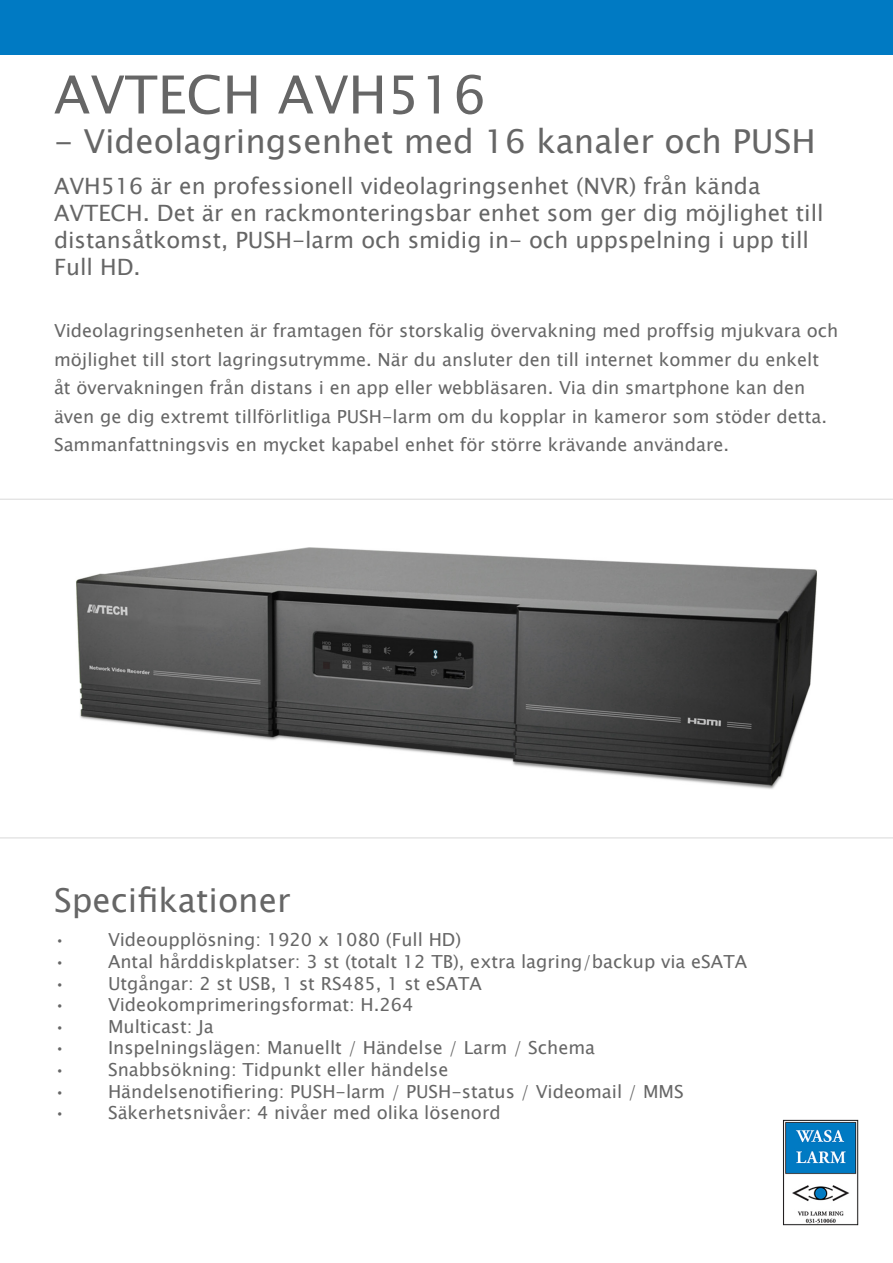
<style>
.page{position:relative;width:893px;height:1263px;background:#fff}
.page>*{position:absolute;margin:0;border:0;box-sizing:border-box;transform-origin:0 0}
.t1{font:52.5px "Lucida Sans Unicode";color:#666}
.t2{font:33px "Lucida Sans Unicode";color:#666}
.Ingress{font:22.5px/27px "Lucida Sans Unicode";color:#666}
.Text{font:18px/28.5px "Lucida Sans Unicode";color:#666}
</style>
<div class="page">
<img style="left:783px;top:1119px;width:76px;height:106px">
<div style="left:0;top:0;width:893px;height:54px;background:#007ac3"></div>
<hr style="left:0;top:837px;width:893px;height:1px;background:#d9d9d9">
<hr style="left:0;top:499px;width:893px;height:1px;background:#d9d9d9">
<img style="left:76px;top:547px;width:741px;height:242px">
<h1 class="t1" style="left:54px;top:53px;width:434px">AVTECH AVH516</h1>
<h2 class="t2" style="left:54px;top:115px;width:763px">- Videolagringsenhet med 16 kanaler och PUSH</h2>
<p class="Ingress" style="left:54px;top:173px;width:771px">AVH516 är en professionell videolagringsenhet (NVR) från kända AVTECH. Det är en rackmonteringsbar enhet som ger dig möjlighet till distansåtkomst, PUSH-larm och smidig in- och uppspelning i upp till Full HD.</p>
<p class="Text" style="left:54px;top:316px;width:786px">Videolagringsenheten är framtagen för storskalig övervakning med proffsig mjukvara och möjlighet till stort lagringsutrymme. När du ansluter den till internet kommer du enkelt åt övervakningen från distans i en app eller webbläsaren. Via din smartphone kan den även ge dig extremt tillförlitliga PUSH-larm om du kopplar in kameror som stöder detta.<br>Sammanfattningsvis en mycket kapabel enhet för större krävande användare.</p>
<h2 class="t2" style="left:54px;top:874px;width:238px">Specifikationer</h2>
<p class="Text" style="left:54px;top:926px;width:409px">• Videoupplösning: 1920 x 1080 (Full HD)</p>
<p class="Text" style="left:54px;top:947px;width:695px">• Antal hårddiskplatser: 3 st (totalt 12 TB), extra lagring/backup via eSATA</p>
<p class="Text" style="left:54px;top:969px;width:429px">• Utgångar: 2 st USB, 1 st RS485, 1 st eSATA</p>
<p class="Text" style="left:54px;top:990px;width:361px">• Videokomprimeringsformat: H.264</p>
<p class="Text" style="left:54px;top:1012px;width:161px">• Multicast: Ja</p>
<p class="Text" style="left:54px;top:1034px;width:543px">• Inspelningslägen: Manuellt / Händelse / Larm / Schema</p>
<p class="Text" style="left:54px;top:1055px;width:396px">• Snabbsökning: Tidpunkt eller händelse</p>
<p class="Text" style="left:54px;top:1077px;width:631px">• Händelsenotifiering: PUSH-larm / PUSH-status / Videomail / MMS</p>
<p class="Text" style="left:54px;top:1098px;width:448px">• Säkerhetsnivåer: 4 nivåer med olika lösenord</p>
</div>
